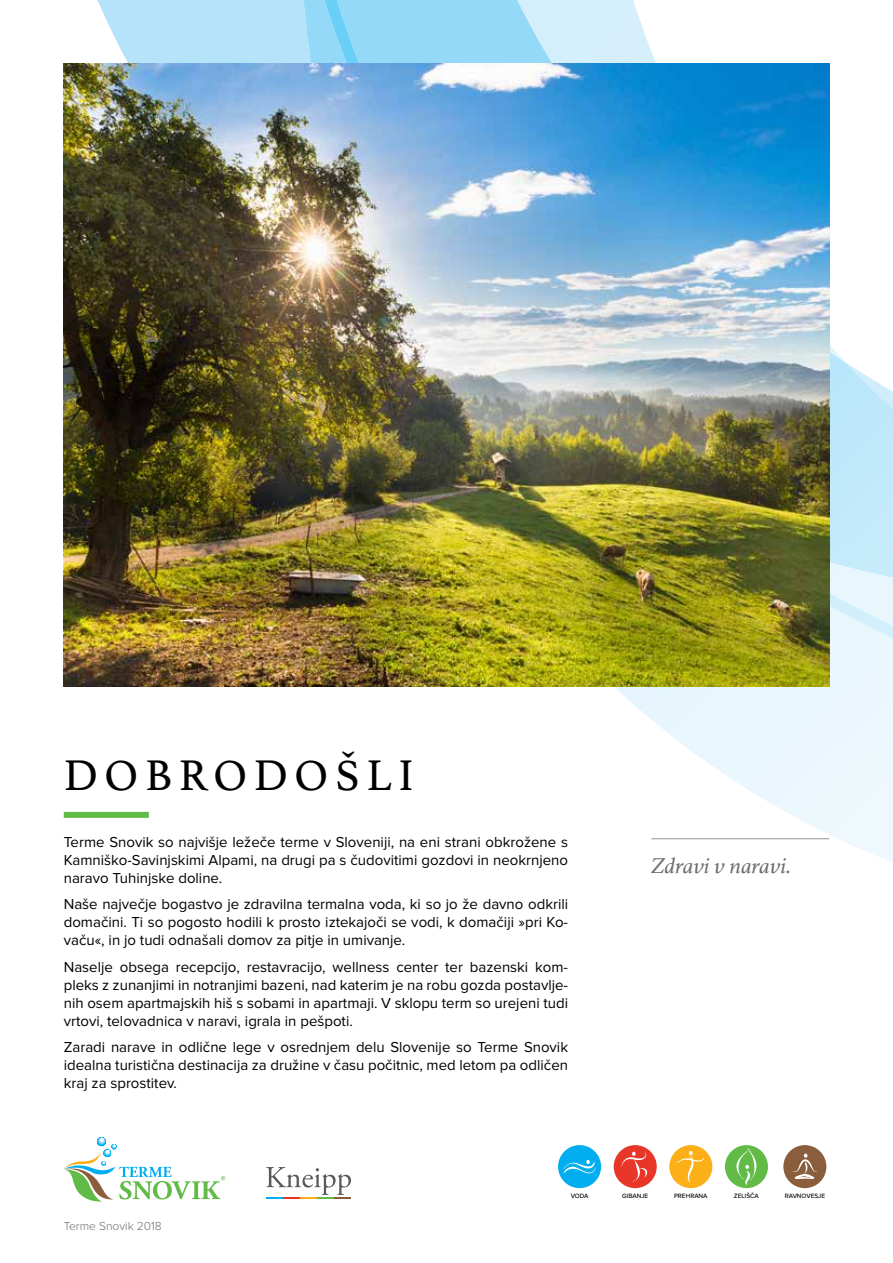
<style>
.page{position:relative;width:893px;height:1263px;background:#fff}
.page>*{position:absolute;margin:0;border:0;box-sizing:border-box;transform-origin:0 0}
.t1{font:45px "Athelas";letter-spacing:.15em;color:#000}
.t2{font:italic 22.5px "Athelas";color:#6d6e71}
.t3{font:15px/18px "Proxima Nova";color:#000;text-align:justify}
.t4{font:300 12px "Proxima Nova";color:#6d6e71}
.t5{font:500 6.45px "Proxima Nova";color:#000}
</style>
<div class="page">
<svg style="left:336px;top:686px;width:557px;height:176px"></svg>
<svg style="left:63px;top:0;width:228px;height:358px;fill:#b4e3fa"></svg>
<svg style="left:734px;top:63px;width:159px;height:457px"></svg>
<svg style="left:696px;top:520px;width:197px;height:224px;background:#e2f3f9"></svg>
<svg style="left:297px;top:0;width:437px;height:64px;fill:#94daf8"></svg>
<img style="left:64px;top:64px;width:765px;height:622px">
<svg style="left:266px;top:1167px;width:85px;height:32px"></svg>
<svg style="left:64px;top:1138px;width:161px;height:64px"></svg>
<div style="left:64px;top:812px;width:85px;height:6px;background:#62bb46"></div>
<hr style="left:651px;top:838px;width:178px;height:1px;background:#939598">
<div style="left:558px;top:1145px;width:43px;height:43px;background:#00aeef;border-radius:50%"></div>
<svg style="left:563px;top:1160px;width:33px;height:13px"></svg>
<div style="left:725px;top:1145px;width:43px;height:43px;background:#62bb46;border-radius:50%"></div>
<svg style="left:736px;top:1148px;width:20px;height:37px"></svg>
<div style="left:614px;top:1145px;width:43px;height:43px;background:#e83728;border-radius:50%"></div>
<svg style="left:621px;top:1152px;width:26px;height:29px"></svg>
<div style="left:669px;top:1145px;width:43px;height:43px;background:#fcaf17;border-radius:50%"></div>
<svg style="left:677px;top:1151px;width:27px;height:31px"></svg>
<div style="left:783px;top:1145px;width:43px;height:43px;background:#8a5e3c;border-radius:50%"></div>
<svg style="left:793px;top:1153px;width:24px;height:26px"></svg>
<h1 class="t1" style="left:64px;top:740px;width:351px">DOBRODOŠLI</h1>
<p class="t3" style="left:64px;top:833px;width:506px">Terme Snovik so najvišje ležeče terme v Sloveniji, na eni strani obkrožene s Kamniško-Savinjskimi Alpami, na drugi pa s čudovitimi gozdovi in neokrnjeno naravo Tuhinjske doline.</p>
<p class="t3" style="left:64px;top:895px;width:506px">Naše največje bogastvo je zdravilna termalna voda, ki so jo že davno odkrili domačini. Ti so pogosto hodili k prosto iztekajoči se vodi, k domačiji »pri Ko&shy;vaču«, in jo tudi odnašali domov za pitje in umivanje.</p>
<p class="t3" style="left:64px;top:958px;width:506px">Naselje obsega recepcijo, restavracijo, wellness center ter bazenski kom&shy;pleks z zunanjimi in notranjimi bazeni, nad katerim je na robu gozda postavlje&shy;nih osem apartmajskih hiš s sobami in apartmaji. V sklopu term so urejeni tudi vrtovi, telovadnica v naravi, igrala in pešpoti.</p>
<p class="t3" style="left:64px;top:1038px;width:506px">Zaradi narave in odlične lege v osrednjem delu Slovenije so Terme Snovik idealna turistična destinacija za družine v času počitnic, med letom pa odličen kraj za sprostitev.</p>
<h2 class="t2" style="left:651px;top:848px;width:141px">Zdravi v naravi.</h2>
<p class="t4" style="left:64px;top:1219px;width:99px">Terme Snovik 2018</p>
<p class="t5" style="left:571px;top:1191px;width:19px">VODA</p>
<p class="t5" style="left:622px;top:1191px;width:28px">GIBANJE</p>
<p class="t5" style="left:674px;top:1191px;width:35px">PREHRANA</p>
<p class="t5" style="left:734px;top:1191px;width:26px">ZELIŠČA</p>
<p class="t5" style="left:785px;top:1191px;width:42px">RAVNOVESJE</p>
</div>
